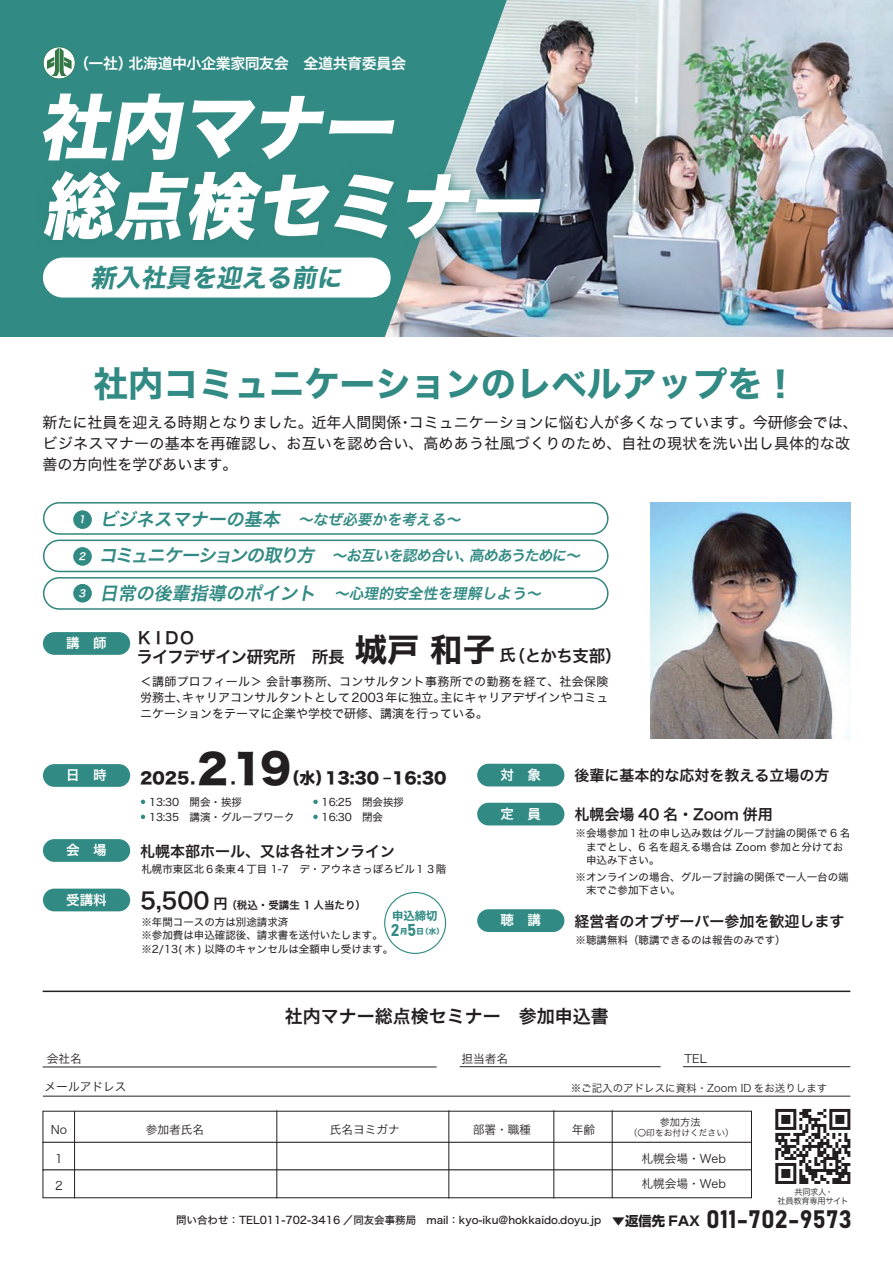
<style>
.page{position:relative;width:893px;height:1263px;background:#fff}
.page>*{position:absolute;margin:0;border:0;box-sizing:border-box;transform-origin:0 0}
.t1{font:italic 72.15px "Hiragino Kaku W8 90 msp RKSJ H";color:#fff}
.t2{font:italic 70.95px "Hiragino Kaku W8 90 msp RKSJ H";color:#fff}
.t3{font:40.35px "Hiragino Kaku W8 90 msp RKSJ H";color:#231f20}
.t4{font:35.25px "Hiragino Kaku W7 90 msp RKSJ H";color:#318a83}
.t5{font:italic 25.05px "Hiragino Kaku W7 90 msp RKSJ H";color:#318a83}
.t6{font:italic 18px "Hiragino Kaku W6 90 msp RKSJ H";color:#318a83}
.t7{font:18px "Hiragino Kaku W6 90 msp RKSJ H";color:#231f20}
.t8{font:16.8px "Bahnschrift";color:#318a83}
.t9{font:16.5px/19.5px "Hiragino Kaku W6 90 msp RKSJ H";letter-spacing:-.035em;color:#231f20}
.t10{font:15.9px "Hiragino Kaku W8 90 msp RKSJ H";color:#231f20}
.t11{font:15px/21px "Hiragino Kaku W4 90 msp RKSJ H";color:#231f20}
.t12{font:15px "Hiragino Kaku W6 90 msp RKSJ H";color:#231f20}
.t13{font:15px "Hiragino Kaku W6 90 msp RKSJ H";letter-spacing:-.03em;color:#fff}
.t14{font:italic 14.7px "Hiragino Kaku W6 90 msp RKSJ H";color:#318a83}
.t15{font:13.5px "Hiragino Kaku W6 90 msp RKSJ H";color:#fff}
.t16{font:12px/15.8px "Hiragino Kaku W4 90 msp RKSJ H";color:#231f20;text-align:justify}
.t17{font:11.7px/25.5px "Hiragino Kaku W3 90 msp RKSJ H";color:#231f20}
.t18{font:11.4px "Hiragino Kaku W7 90 msp RKSJ H";color:#318a83}
.t19{font:10.5px/13.5px "Hiragino Kaku W4 90 msp RKSJ H";color:#231f20}
.t20{font:10.5px "Hiragino Kaku W5 90 msp RKSJ H";color:#231f20}
.t21{font:10.5px "Hiragino Kaku W3 90 msp RKSJ H";color:#231f20}
.t22{font:10.5px "Hiragino Kaku W6 90 msp RKSJ H";color:#231f20}
.t23{font:10.2px "Hiragino Kaku W3 90 msp RKSJ H";color:#231f20}
.t24{font:8.7px "Hiragino Kaku W3 90 msp RKSJ H";color:#231f20}
.t25{font:8.25px/9px "Hiragino Kaku W3 90 msp RKSJ H";letter-spacing:-.035em;color:#231f20;text-align:center}
.t26{font:700 7.35px "Shin Go Pro";color:#318a83}
.s1{font-size:14.7px}
.s2{font-size:9.9px;color:#fff}
.s3{font-size:18px}
.s4{font-family:"Hiragino Kaku W7 90 msp RKSJ H";font-size:32.4px}
.s5{font-size:22.5px}
.s6{font-size:14.25px}
.s7{font-family:"Shin Go Pro";font-weight:700;font-size:13.35px}
.s8{font-family:"Bahnschrift";font-size:24.9px}
</style>
<div class="page">
<svg style="left:775px;top:1109px;width:75px;height:75px"></svg>
<hr style="left:43px;top:990px;width:807px;height:2px;background:#231f20">
<div style="left:43px;top:1142px;width:709px;height:28px;background:#fff;border:1px solid #231f20"></div>
<div style="left:43px;top:1169px;width:709px;height:29px;background:#fff;border:1px solid #231f20"></div>
<hr style="left:74px;top:1111px;width:1px;height:87px;background:#231f20">
<hr style="left:276px;top:1110px;width:1px;height:88px;background:#231f20">
<hr style="left:448px;top:1110px;width:1px;height:88px;background:#231f20">
<hr style="left:553px;top:1110px;width:1px;height:88px;background:#231f20">
<hr style="left:612px;top:1110px;width:1px;height:88px;background:#231f20">
<hr style="left:43px;top:1066px;width:394px;height:1px;background:#231f20">
<hr style="left:460px;top:1066px;width:201px;height:1px;background:#231f20">
<hr style="left:683px;top:1066px;width:167px;height:1px;background:#231f20">
<hr style="left:43px;top:1096px;width:807px;height:1px;background:#231f20">
<div style="left:384px;top:892px;width:62px;height:62px;border:1px solid #318a83;border-radius:50%"></div>
<img style="left:507px;top:0;width:386px;height:337px">
<svg style="left:0;top:0;width:507px;height:337px;background:#418f8a"></svg>
<svg style="left:43px;top:502px;width:566px;height:108px"></svg>
<div style="left:73px;top:584px;width:19px;height:18px;background:#318a83;border-radius:50%"></div>
<div style="left:43px;top:632px;width:87px;height:23px;background:#318a83;border-radius:11px"></div>
<div style="left:43px;top:764px;width:87px;height:23px;background:#318a83;border-radius:11px"></div>
<div style="left:43px;top:839px;width:87px;height:23px;background:#318a83;border-radius:11px"></div>
<div style="left:477px;top:803px;width:87px;height:22px;background:#318a83;border-radius:11px"></div>
<div style="left:477px;top:764px;width:87px;height:22px;background:#318a83;border-radius:11px"></div>
<div style="left:43px;top:889px;width:87px;height:22px;background:#318a83;border-radius:11px"></div>
<div style="left:477px;top:909px;width:87px;height:23px;background:#318a83;border-radius:11px"></div>
<svg style="left:141px;top:800px;width:4px;height:4px"></svg>
<svg style="left:313px;top:800px;width:5px;height:4px"></svg>
<svg style="left:313px;top:815px;width:5px;height:4px"></svg>
<svg style="left:141px;top:815px;width:4px;height:4px"></svg>
<img style="left:650px;top:502px;width:200px;height:236px">
<img style="left:24px;top:154px;width:541px;height:111px">
<div style="left:43px;top:258px;width:348px;height:40px;background:#fff;border-radius:20px"></div>
<svg style="left:43px;top:47px;width:32px;height:32px"></svg>
<h3 class="t13" style="left:74px;top:56px;width:333px">（一社）北海道中小企業家同友会　全道共育委員会</h3>
<h2 class="t2" style="left:37px;top:90px;width:371px">社内マナー</h2>
<h1 class="t1" style="left:42px;top:168px;width:513px">総点検セミナー</h1>
<h3 class="t5" style="left:90px;top:264px;width:257px">新入社員を迎える前に</h3>
<h3 class="t4" style="left:93px;top:366px;width:706px">社内コミュニケーションのレベルアップを！</h3>
<h3 class="t11" style="left:43px;top:413px;width:817px">新たに社員を迎える時期となりました。近年人間関係・コミュニケーションに悩む人が多くなっています。今研修会では、ビジネスマナーの基本を再確認し、お互いを認め合い、高めあう社風づくりのため、自社の現状を洗い出し具体的な改善の方向性を学びあいます。</h3>
<h3 class="t6" style="left:78px;top:510px;width:386px"><sup>1</sup> ビジネスマナーの基本　<span class="s1">～なぜ必要かを考える～</span></h3>
<h3 class="t14" style="left:78px;top:548px;width:506px"><span class="s2">2</span> <span class="s3">コミュニケーションの取り方</span> ～お互いを認め合い、高めあうために～</h3>
<h3 class="t14" style="left:78px;top:586px;width:467px"><span class="s2">3</span> <span class="s3">日常の後輩指導のポイント　</span>～心理的安全性を理解しよう～</h3>
<p class="t15" style="left:66px;top:636px;width:42px">講　師</p>
<h3 class="t9" style="left:136px;top:628px;width:210px">ＫＩＤＯ<br>ライフデザイン研究所　所長</h3>
<h3 class="t9" style="left:355px;top:646px;width:268px"><span class="s4">城戸 和子</span>氏（とかち支部）</h3>
<p class="t16" style="left:140px;top:674px;width:470px">＜講師プロフィール＞ 会計事務所、コンサルタント事務所での勤務を経て、社会保険労務士、キャリアコンサルタントとして2003年に独立。主にキャリアデザインやコミュニケーションをテーマに企業や学校で研修、講演を行っている。</p>
<p class="t15" style="left:66px;top:768px;width:42px">日　時</p>
<p class="t15" style="left:66px;top:843px;width:42px">会　場</p>
<h3 class="t3" style="left:197px;top:747px;width:95px">219</h3>
<h3 class="t10" style="left:231px;top:769px;width:6px">.</h3>
<h3 class="t10" style="left:283px;top:769px;width:165px">（水）13:30 16:30</h3>
<h3 class="t10" style="left:140px;top:769px;width:57px">2025.</h3>
<p class="t19" style="left:149px;top:795px;width:147px;line-height:15px">13:30 開会・挨拶<br>13:35 講演・グループワーク</p>
<p class="t19" style="left:322px;top:795px;width:84px;line-height:15px">16:25 閉会挨拶<br>16:30 閉会</p>
<h3 class="t12" style="left:140px;top:843px;width:257px">札幌本部ホール、又は各社オンライン</h3>
<p class="t19" style="left:141px;top:863px;width:307px">札幌市東区北６条東４丁目 1-7　デ・アウネさっぽろビル１３階</p>
<p class="t15" style="left:66px;top:892px;width:42px">受講料</p>
<p class="t22" style="left:140px;top:900px;width:227px"><span class="s5">5,500</span> <span class="s6">円</span>（税込・受講生 1 人当たり）</p>
<p class="t19" style="left:141px;top:916px;width:253px">※年間コースの方は別途請求済<br>※参加費は申込確認後、請求書を送付いたします。※2/13( 木 ) 以降のキャンセルは全額申し受けます。</p>
<p class="t18" style="left:392px;top:910px;width:47px">申込締切</p>
<h3 class="t8" style="left:391px;top:917px;width:10px">2</h3>
<p class="t26" style="left:400px;top:926px;width:9px">月</p>
<p class="t26" style="left:417px;top:926px;width:29px">日（水）</p>
<p class="t15" style="left:501px;top:768px;width:42px">対　象</p>
<h3 class="t12" style="left:574px;top:768px;width:256px">後輩に基本的な応対を教える立場の方</h3>
<p class="t15" style="left:501px;top:807px;width:42px">定　員</p>
<h3 class="t12" style="left:574px;top:807px;width:200px">札幌会場 40 名・Zoom 併用</h3>
<p class="t19" style="left:576px;top:827px;width:276px">※会場参加１社の申し込み数はグループ討論の関係で 6 名　までとし、6 名を超える場合は Zoom 参加と分けてお　申込み下さい。</p>
<p class="t19" style="left:576px;top:870px;width:274px">※オンラインの場合、グループ討論の関係で一人一台の端　末でご参加下さい。</p>
<p class="t15" style="left:501px;top:913px;width:42px">聴　講</p>
<h3 class="t12" style="left:574px;top:914px;width:271px">経営者のオブザーバー参加を歓迎します</h3>
<p class="t19" style="left:576px;top:933px;width:211px">※聴講無料（聴講できるのは報告のみです）</p>
<p class="t17" style="left:47px;top:1046px;width:37px">会社名</p>
<p class="t17" style="left:45px;top:1074px;width:83px">メールアドレス</p>
<h3 class="t7" style="left:285px;top:1007px;width:326px">社内マナー総点検セミナー　参加申込書</h3>
<p class="t17" style="left:461px;top:1046px;width:48px">担当者名</p>
<p class="t17" style="left:685px;top:1046px;width:24px">TEL</p>
<p class="t21" style="left:571px;top:1083px;width:258px">※ご記入のアドレスに資料・Zoom ID をお送りします</p>
<p class="t17" style="left:51px;top:1117px;width:18px">No</p>
<p class="t17" style="left:146px;top:1117px;width:60px">参加者氏名</p>
<p class="t17" style="left:330px;top:1117px;width:72px">氏名ヨミガナ</p>
<p class="t17" style="left:473px;top:1117px;width:60px">部署・職種</p>
<p class="t17" style="left:572px;top:1117px;width:25px">年齢</p>
<p class="t17" style="left:55px;top:1146px;width:9px">1</p>
<p class="t17" style="left:55px;top:1173px;width:9px">2</p>
<p class="t23" style="left:660px;top:1116px;width:42px">参加方法</p>
<p class="t24" style="left:629px;top:1128px;width:107px">（〇印をお付けください）</p>
<p class="t17" style="left:641px;top:1146px;width:86px">札幌会場・Web札幌会場・Web</p>
<p class="t25" style="left:777px;top:1187px;width:73px">共同求人・<br>社員教育専用サイト</p>
<p class="t20" style="left:176px;top:1215px;width:677px">問い合わせ：TEL011-702-3416 ／同友会事務局 mail：kyo-iku@hokkaido.doyu.jp <span class="s7">▼返信先 FAX</span> <span class="s8">011-702-9573</span></p>
</div>
